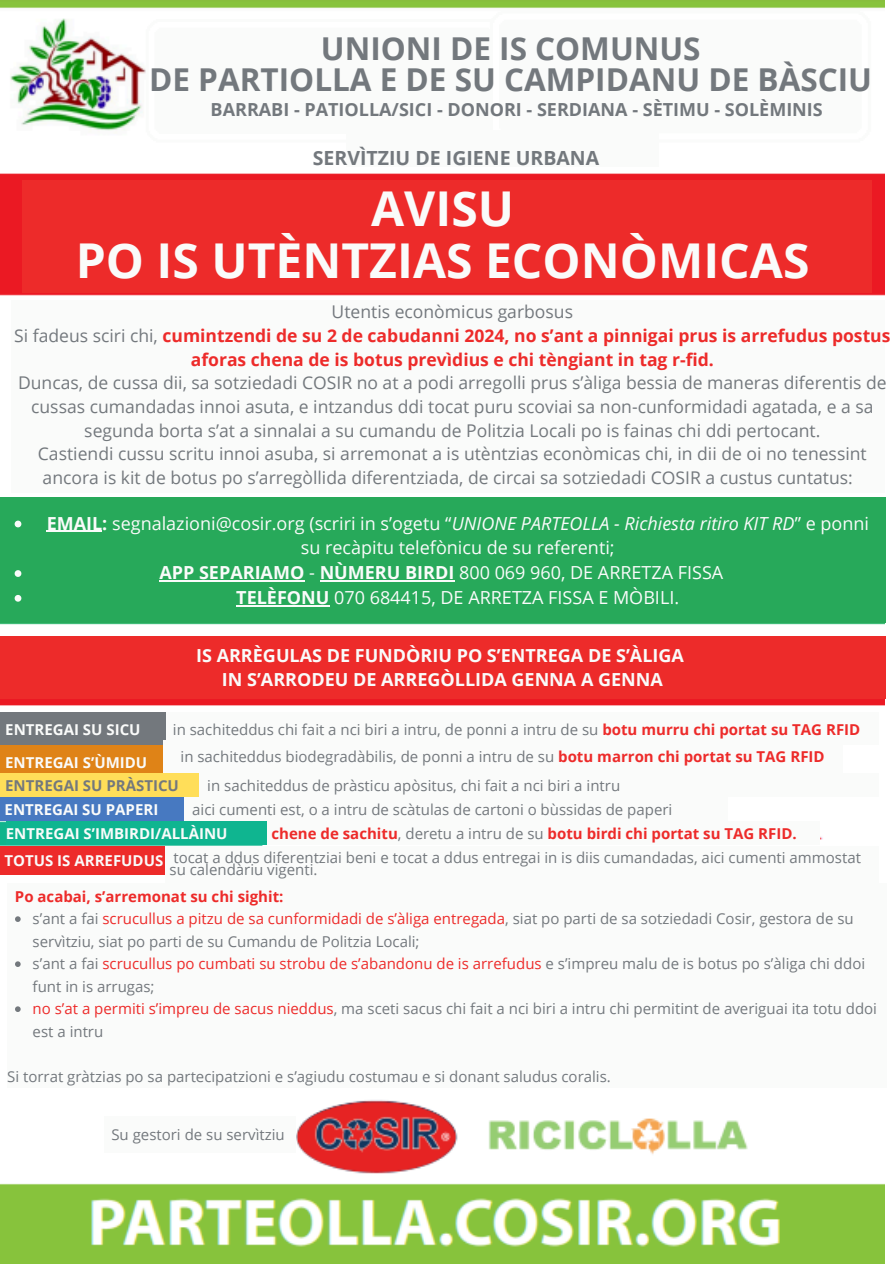
<style>
.page{position:relative;width:894px;height:1264px;background:#fff}
.page>*{position:absolute;margin:0;border:0;box-sizing:border-box;transform-origin:0 0}
.t1{font:700 48px/51.8px "Open Sans";color:#fafbfa;text-align:center}
.t2{font:700 31.5px/30.3px "Open Sans";color:#73787d;text-align:center}
.t3{font:700 19.5px "Open Sans";color:#73787d}
.t4{font:18px/24.8px "Open Sans";color:#fafbfa;text-align:center}
.t5{font:700 18px/24.8px "Open Sans";color:#fafbfa;text-align:center}
.t6{font:700 18px "Open Sans";color:#73787d}
.t7{font:17.55px/23.7px "Open Sans";color:#73787d;text-align:center}
.t8{font:15px/22.5px "Open Sans";color:#73787d}
.t9{font:700 15px "Open Sans";color:#ed2b2a}
.t10{font:700 15px "Open Sans";color:#fafbfa}
.t11{font:700 15px "Open Sans";color:#73787d}
.s1{font-weight:700;color:#ed2b2a}
.s2{font-weight:700}
.s3{font-style:italic}
.s4{font-weight:400;color:#73787d}
.s5{color:#ed2b2a}
</style>
<div class="page">
<img style="left:0;top:0;width:884px;height:1263px">
<svg style="left:146px;top:19px;width:343px;height:123px"></svg>
<svg style="left:489px;top:10px;width:381px;height:132px"></svg>
<svg style="left:493px;top:13px;width:374px;height:126px"></svg>
<div style="left:346px;top:130px;width:312px;height:36px;background:#fafbfa"></div>
<div style="left:22px;top:180px;width:849px;height:112px;background:#ed2b2a"></div>
<div style="left:11px;top:300px;width:873px;height:192px;background:#fafbfa"></div>
<div style="left:0;top:497px;width:884px;height:125px;background:#27a95a"></div>
<svg style="left:15px;top:520px;width:6px;height:7px"></svg>
<hr style="left:47px;top:531px;width:55px;height:1px;background:#fafbfa">
<svg style="left:15px;top:570px;width:6px;height:7px"></svg>
<hr style="left:159px;top:580px;width:145px;height:1px;background:#fafbfa">
<hr style="left:319px;top:580px;width:135px;height:1px;background:#fafbfa">
<svg style="left:15px;top:595px;width:6px;height:6px"></svg>
<hr style="left:236px;top:605px;width:93px;height:1px;background:#fafbfa">
<div style="left:0;top:635px;width:885px;height:63px;background:#ed2b2a"></div>
<div style="left:154px;top:712px;width:724px;height:33px;background:#fafbfa"></div>
<div style="left:0;top:745px;width:172px;height:32px;background:#df8317"></div>
<div style="left:0;top:712px;width:166px;height:33px;background:#73787d"></div>
<div style="left:163px;top:739px;width:678px;height:33px;background:#fafbfa"></div>
<div style="left:0;top:773px;width:199px;height:24px;background:#ffde59"></div>
<div style="left:199px;top:773px;width:679px;height:24px;background:#fafbfa"></div>
<div style="left:0;top:797px;width:184px;height:23px;background:#4779c1"></div>
<div style="left:184px;top:797px;width:543px;height:23px;background:#fafbfa"></div>
<div style="left:6px;top:820px;width:261px;height:24px;background:#0fb590"></div>
<div style="left:267px;top:820px;width:552px;height:24px;background:#fafbfa"></div>
<div style="left:1px;top:846px;width:165px;height:28px;background:#ed2b2a"></div>
<div style="left:166px;top:846px;width:712px;height:36px;background:#fafbfa"></div>
<div style="left:7px;top:883px;width:879px;height:205px;background:#fafbfa"></div>
<svg style="left:15px;top:916px;width:6px;height:5px"></svg>
<svg style="left:15px;top:961px;width:6px;height:5px"></svg>
<svg style="left:15px;top:1006px;width:6px;height:5px"></svg>
<div style="left:103px;top:1116px;width:192px;height:36px;background:#fafbfa"></div>
<h1 class="t2" style="left:149px;top:33px;width:724px">UNIONI DE IS COMUNUS<br>DE PARTIOLLA E DE SU CAMPIDANU DE BÀSCIU</h1>
<p class="t6" style="left:210px;top:97px;width:613px">BARRABI - PATIOLLA/SICI - DONORI - SERDIANA - SÈTIMU - SOLÈMINIS</p>
<p class="t3" style="left:313px;top:144px;width:288px">SERVÌTZIU DE IGIENE URBANA</p>
<p class="t1" style="left:76px;top:182px;width:735px">AVISU<br>PO IS UTÈNTZIAS ECONÒMICAS</p>
<h3 class="t7" style="left:14px;top:300px;width:877px">Utentis econòmicus garbosus<br>Si fadeus sciri chi, <span class="s1">cumintzendi de su 2 de cabudanni 2024, no s’ant a pinnigai prus is arrefudus postus aforas chena de is botus prevìdius e chi tèngiant in tag r-fid.<br></span>Duncas, de cussa dii, sa sotziedadi COSIR no at a podi arregolli prus s’àliga bessia de maneras diferentis de cussas cumandadas innoi asuta, e intzandus ddi tocat puru scoviai sa non-cunformidadi agatada, e a sa segunda borta s’at a sinnalai a su cumandu de Politzia Locali po is fainas chi ddi pertocant.<br>Castiendi cussu scritu innoi asuba, si arremonat a is utèntzias econòmicas chi, in dii de oi no tenessint ancora is kit de botus po s’arregòllida diferentziada, de circai sa sotziedadi COSIR a custus cuntatus:</h3>
<p class="t4" style="left:47px;top:510px;width:823px"><span class="s2">EMAIL:</span> segnalazioni@cosir.org (scriri in s’ogetu “<span class="s3">UNIONE PARTEOLLA - Richiesta ritiro KIT RD</span>” e ponni su recàpitu telefònicu de su referenti;</p>
<p class="t4" style="left:159px;top:560px;width:565px"><span class="s2">APP SEPARIAMO</span> - <span class="s2">NÙMERU BIRDI</span> 800 069 960, DE ARRETZA FISSA</p>
<h2 class="t4" style="left:236px;top:584px;width:444px"><span class="s2">TELÈFONU</span> 070 684415, DE ARRETZA FISSA E MÒBILI.</h2>
<h3 class="t5" style="left:196px;top:642px;width:489px">IS ARRÈGULAS DE FUNDÒRIU PO S’ENTREGA DE S’ÀLIGA<br>IN S’ARRODEU DE ARREGÒLLIDA GENNA A GENNA</h3>
<h3 class="t8" style="left:173px;top:717px;width:688px">in sachiteddus chi fait a nci biri a intru, de ponni a intru de su <span class="s1">botu murru chi portat su TAG RFID</span></h3>
<p class="t10" style="left:5px;top:718px;width:137px">ENTREGAI SU SICU</p>
<h6 class="t10" style="left:5px;top:751px;width:143px">ENTREGAI S’ÙMIDU</h6>
<p class="t8" style="left:180px;top:745px;width:645px">in sachiteddus biodegradàbilis, de ponni a intru de su <span class="s1">botu marron chi portat su TAG RFID</span></p>
<h6 class="t11" style="left:5px;top:775px;width:175px">ENTREGAI SU PRÀSTICU</h6>
<h6 class="t8" style="left:207px;top:774px;width:414px">in sachiteddus de pràsticu apòsitus, chi fait a nci biri a intru</h6>
<p class="t10" style="left:5px;top:799px;width:155px">ENTREGAI SU PAPERI</p>
<h6 class="t8" style="left:192px;top:798px;width:481px">aici cumenti est, o a intru de scàtulas de cartoni o bùssidas de paperi</h6>
<p class="t10" style="left:6px;top:822px;width:223px">ENTREGAI S’IMBIRDI/ALLÀINU</p>
<h6 class="t9" style="left:271px;top:822px;width:526px">chene de sachitu<span class="s4">, deretu a intru de su</span> botu birdi chi portat su TAG RFID.</h6>
<p class="t10" style="left:4px;top:850px;width:160px">TOTUS IS ARREFUDUS</p>
<h6 class="t8" style="left:173px;top:845px;width:688px">tocat a ddus diferentziai beni e tocat a ddus entregai in is diis cumandadas, aici cumenti ammostat</h6>
<p class="t8" style="left:169px;top:858px;width:149px">su calendàriu vigenti.</p>
<p class="t9" style="left:15px;top:885px;width:270px">Po acabai, s’arremonat su chi sighit:</p>
<p class="t8" style="left:33px;top:907px;width:822px">s’ant a fai <span class="s5">scrucullus a pitzu de sa cunformidadi de s’àliga entregada</span>, siat po parti de sa sotziedadi Cosir, gestora de su servìtziu, siat po parti de su Cumandu de Politzia Locali;</p>
<h5 class="t8" style="left:33px;top:952px;width:833px">s’ant a fai <span class="s5">scrucullus po cumbati su strobu de s’abandonu de is arrefudus</span> e s’impreu malu de is botus po s’àliga chi ddoi funt in is arrugas;</h5>
<p class="t8" style="left:33px;top:997px;width:845px"><span class="s5">no s’at a permiti s’impreu de sacus nieddus</span>, ma sceti sacus chi fait a nci biri a intru chi permitint de averiguai ita totu ddoi est a intru</p>
<p class="t8" style="left:7px;top:1064px;width:605px">Si torrat gràtzias po sa partecipatzioni e s’agiudu costumau e si donant saludus coralis.</p>
<p class="t8" style="left:111px;top:1122px;width:175px">Su gestori de su servìtziu</p>
</div>
